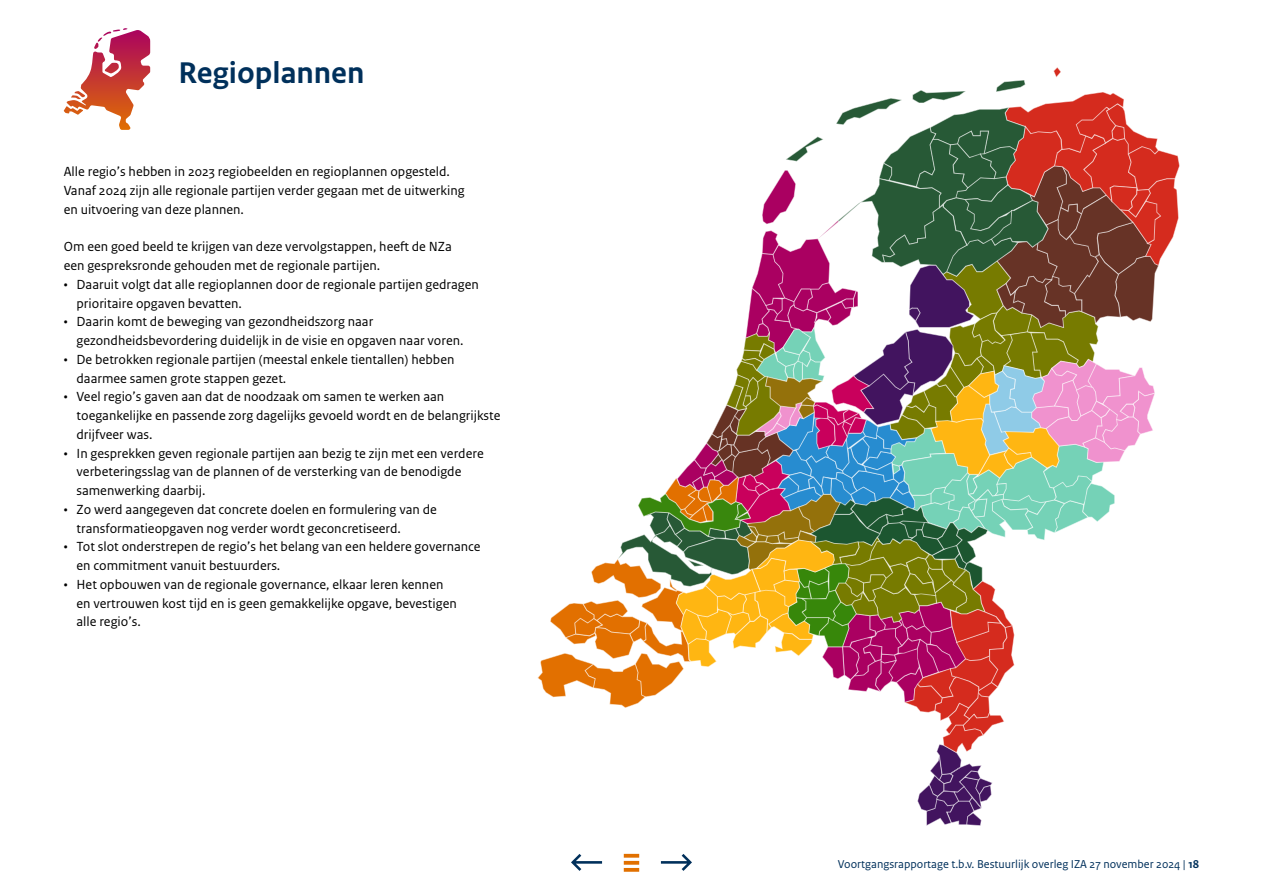
<style>
.page{position:relative;width:1263px;height:893px;background:#fff}
.page>*{position:absolute;margin:0;border:0;box-sizing:border-box;transform-origin:0 0}
.H1_-_Hoofdstuk_kop{font:700 31.5px "Rijksoverheid Sans Text";color:#00305b}
.P_-_Bodytekst_zwart_9_25_pt{font:13.8px/18.8px "Rijksoverheid Sans Text";color:#000}
.t1{font:12px "Rijksoverheid Sans Text";color:#00305b}
.s1{font-weight:700}
</style>
<div class="page">
<svg style="left:571px;top:854px;width:31px;height:17px"></svg>
<svg style="left:661px;top:854px;width:31px;height:17px"></svg>
<svg style="left:624px;top:868px;width:15px;height:4px"></svg>
<svg style="left:624px;top:861px;width:15px;height:4px"></svg>
<svg style="left:624px;top:854px;width:15px;height:4px"></svg>
<svg style="left:65px;top:28px;width:85px;height:102px"></svg>
<svg style="left:537px;top:67px;width:643px;height:759px"></svg>
<h1 class="H1_-_Hoofdstuk_kop" style="left:179px;top:54px;width:187px">Regioplannen</h1>
<p class="P_-_Bodytekst_zwart_9_25_pt" style="left:64px;top:163px;width:402px">Alle regio’s hebben in 2023 regiobeelden en regioplannen opgesteld.<br>Vanaf 2024 zijn alle regionale partijen verder gegaan met de uitwerking en uitvoering van deze plannen.</p>
<p class="P_-_Bodytekst_zwart_9_25_pt" style="left:64px;top:238px;width:389px">Om een goed beeld te krijgen van deze vervolgstappen, heeft de NZa een gespreksronde gehouden met de regionale partijen.</p>
<p class="P_-_Bodytekst_zwart_9_25_pt" style="left:77px;top:275px;width:404px;text-indent:-13px">• Daaruit volgt dat alle regioplannen door de regionale partijen gedragen prioritaire opgaven bevatten.</p>
<p class="P_-_Bodytekst_zwart_9_25_pt" style="left:77px;top:313px;width:388px;text-indent:-13px">• Daarin komt de beweging van gezondheidszorg naar gezondheidsbevordering duidelijk in de visie en opgaven naar voren.</p>
<p class="P_-_Bodytekst_zwart_9_25_pt" style="left:77px;top:350px;width:379px;text-indent:-13px">• De betrokken regionale partijen (meestal enkele tientallen) hebben daarmee samen grote stappen gezet.</p>
<p class="P_-_Bodytekst_zwart_9_25_pt" style="left:77px;top:388px;width:425px;text-indent:-13px">• Veel regio’s gaven aan dat de noodzaak om samen te werken aan toegankelijke en passende zorg dagelijks gevoeld wordt en de belangrijkste drijfveer was.</p>
<p class="P_-_Bodytekst_zwart_9_25_pt" style="left:77px;top:444px;width:409px;text-indent:-13px">• In gesprekken geven regionale partijen aan bezig te zijn met een verdere verbeteringsslag van de plannen of de versterking van de benodigde samenwerking daarbij.</p>
<p class="P_-_Bodytekst_zwart_9_25_pt" style="left:77px;top:500px;width:362px;text-indent:-13px">• Zo werd aangegeven dat concrete doelen en formulering van de transformatieopgaven nog verder wordt geconcretiseerd.</p>
<p class="P_-_Bodytekst_zwart_9_25_pt" style="left:77px;top:538px;width:405px;text-indent:-13px">• Tot slot onderstrepen de regio’s het belang van een heldere governance en commitment vanuit bestuurders.</p>
<p class="P_-_Bodytekst_zwart_9_25_pt" style="left:77px;top:575px;width:382px;text-indent:-13px">• Het opbouwen van de regionale governance, elkaar leren kennen en vertrouwen kost tijd en is geen gemakkelijke opgave, bevestigen alle regio’s.</p>
<p class="t1" style="left:838px;top:857px;width:363px">Voortgangsrapportage t.b.v. Bestuurlijk overleg IZA 27 november 2024 | <span class="s1">18</span></p>
</div>
